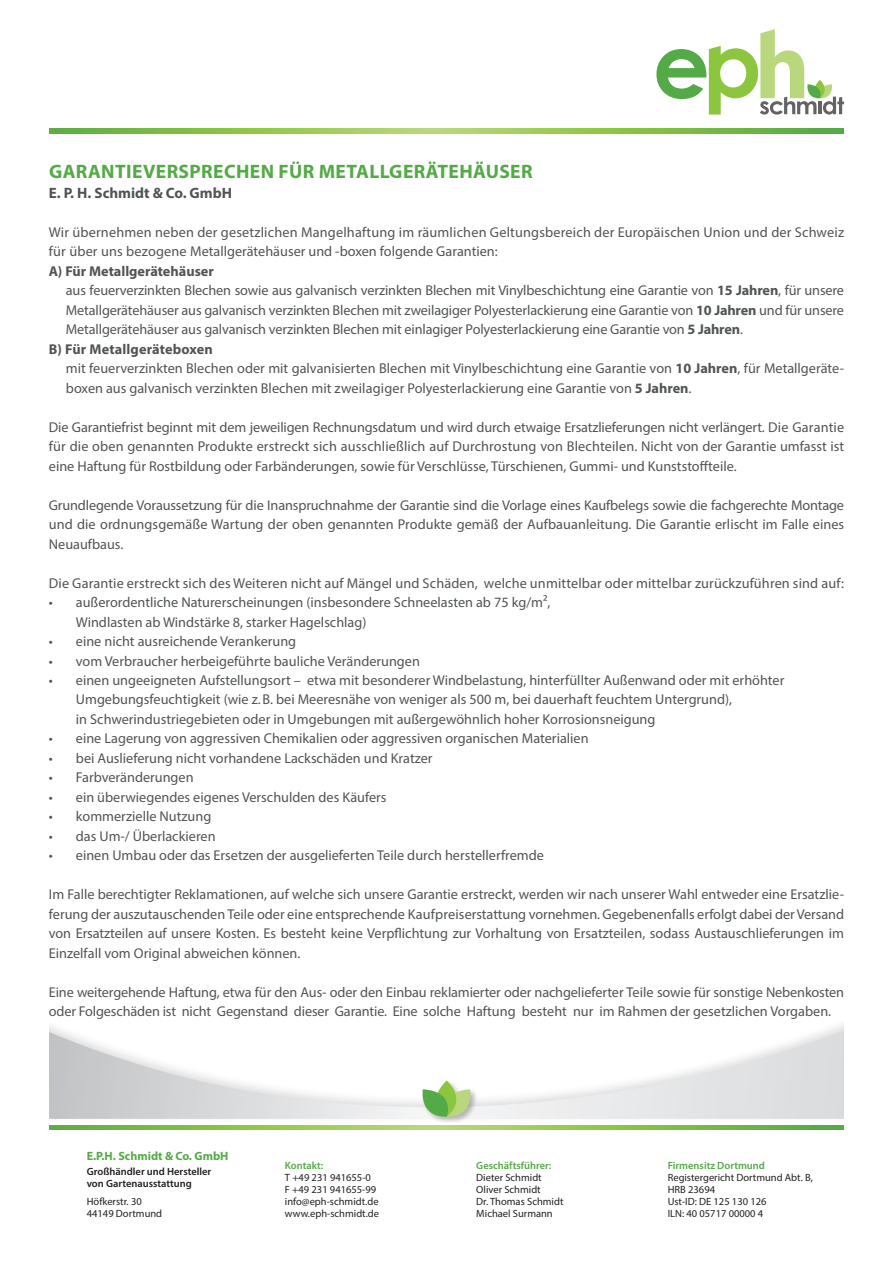
<style>
.page{position:relative;width:893px;height:1263px;background:#fff}
.page>*{position:absolute;margin:0;border:0;box-sizing:border-box;transform-origin:0 0}
.t1{font:700 19.5px "Myriad Pro";letter-spacing:.02em;color:#54aa46}
.t2{font:700 15px "Myriad Pro";color:#515455}
.t3{font:14.25px/19.5px "Myriad Pro";color:#515455}
.t4{font:700 14.25px "Myriad Pro";color:#515455}
.t5{font:700 12px "Myriad Pro";color:#54aa46}
.t6{font:10.5px/12px "Myriad Pro";color:#231f20}
.t7{font:600 10.5px/12px "Myriad Pro";color:#231f20}
.t8{font:600 10.5px "Myriad Pro";color:#54aa46}
.s1{font-weight:700}
</style>
<div class="page">
<svg style="left:49px;top:1024px;width:795px;height:102px"></svg>
<div style="left:421px;top:1079px;width:57px;height:45px;background:#231f20;opacity:.3"></div>
<svg style="left:422px;top:1080px;width:48px;height:36px"></svg>
<svg style="left:49px;top:1126px;width:795px;height:4px;background:#89c24f"></svg>
<svg style="left:49px;top:129px;width:795px;height:4px;background:#89c24f"></svg>
<svg style="left:656px;top:29px;width:188px;height:86px"></svg>
<h1 class="t1" style="left:49px;top:159px;width:485px">GARANTIEVERSPRECHEN FÜR METALLGERÄTEHÄUSER</h1>
<p class="t2" style="left:49px;top:183px;width:185px">E. P. H. Schmidt &amp; Co. GmbH</p>
<p class="t3" style="left:49px;top:222px;width:797px">Wir übernehmen neben der gesetzlichen Mangelhaftung im räumlichen Geltungsbereich der Europäischen Union und der Schweiz für über uns bezogene Metallgerätehäuser und -boxen folgende Garantien:</p>
<p class="t4" style="left:49px;top:261px;width:166px">A) Für Metallgerätehäuser</p>
<p class="t3" style="left:66px;top:280px;width:780px">aus feuerverzinkten Blechen sowie aus galvanisch verzinkten Blechen mit Vinylbeschichtung eine Garantie von <span class="s1">15 Jahren</span>, für unsere</p>
<p class="t3" style="left:66px;top:300px;width:780px">Metallgerätehäuser aus galvanisch verzinkten Blechen mit zweilagiger Polyesterlackierung eine Garantie von <span class="s1">10 Jahren</span> und für unsere</p>
<p class="t3" style="left:66px;top:319px;width:679px">Metallgerätehäuser aus galvanisch verzinkten Blechen mit einlagiger Polyesterlackierung eine Garantie von <span class="s1">5 Jahren</span>.</p>
<p class="t4" style="left:49px;top:339px;width:165px">B) Für Metallgeräteboxen</p>
<p class="t3" style="left:66px;top:358px;width:780px">mit feuerverzinkten Blechen oder mit galvanisierten Blechen mit Vinylbeschichtung eine Garantie von <span class="s1">10 Jahren</span>, für Metallgeräte-</p>
<p class="t3" style="left:66px;top:378px;width:627px">boxen aus galvanisch verzinkten Blechen mit zweilagiger Polyesterlackierung eine Garantie von <span class="s1">5 Jahren</span>.</p>
<p class="t3" style="left:49px;top:417px;width:797px;text-align:justify">Die Garantiefrist beginnt mit dem jeweiligen Rechnungsdatum und wird durch etwaige Ersatzlieferungen nicht verlängert. Die Garantie für die oben genannten Produkte erstreckt sich ausschließlich auf Durchrostung von Blechteilen. Nicht von der Garantie umfasst ist eine Haftung für Rostbildung oder Farbänderungen, sowie für Verschlüsse, Türschienen, Gummi- und Kunststoffteile.</p>
<p class="t3" style="left:49px;top:495px;width:797px;text-align:justify">Grundlegende Voraussetzung für die Inanspruchnahme der Garantie sind die Vorlage eines Kaufbelegs sowie die fachgerechte Montage und die ordnungsgemäße Wartung der oben genannten Produkte gemäß der Aufbauanleitung. Die Garantie erlischt im Falle eines Neuaufbaus.</p>
<p class="t3" style="left:49px;top:573px;width:797px">Die Garantie erstreckt sich des Weiteren nicht auf Mängel und Schäden, welche unmittelbar oder mittelbar zurückzuführen sind auf:</p>
<p class="t3" style="left:76px;top:592px;width:476px;text-indent:-27px">• außerordentliche Naturerscheinungen (insbesondere Schneelasten ab 75 kg/m²,<br>Windlasten ab Windstärke 8, starker Hagelschlag)</p>
<p class="t3" style="left:49px;top:631px;width:249px">• eine nicht ausreichende Verankerung</p>
<p class="t3" style="left:49px;top:651px;width:373px">• vom Verbraucher herbeigeführte bauliche Veränderungen</p>
<p class="t3" style="left:76px;top:670px;width:710px;text-indent:-27px">• einen ungeeigneten Aufstellungsort – etwa mit besonderer Windbelastung, hinterfüllter Außenwand oder mit erhöhter<br>Umgebungsfeuchtigkeit (wie z.B. bei Meeresnähe von weniger als 500 m, bei dauerhaft feuchtem Untergrund),<br>in Schwerindustriegebieten oder in Umgebungen mit außergewöhnlich hoher Korrosionsneigung</p>
<p class="t3" style="left:49px;top:729px;width:541px">• eine Lagerung von aggressiven Chemikalien oder aggressiven organischen Materialien</p>
<p class="t3" style="left:49px;top:748px;width:385px">• bei Auslieferung nicht vorhandene Lackschäden und Kratzer</p>
<p class="t3" style="left:49px;top:768px;width:146px">• Farbveränderungen</p>
<p class="t3" style="left:49px;top:787px;width:339px">• ein überwiegendes eigenes Verschulden des Käufers</p>
<p class="t3" style="left:49px;top:807px;width:164px">• kommerzielle Nutzung</p>
<p class="t3" style="left:49px;top:826px;width:168px">• das Um-/ Überlackieren</p>
<p class="t3" style="left:49px;top:846px;width:497px">• einen Umbau oder das Ersetzen der ausgelieferten Teile durch herstellerfremde</p>
<p class="t3" style="left:49px;top:885px;width:797px;text-align:justify">Im Falle berechtigter Reklamationen, auf welche sich unsere Garantie erstreckt, werden wir nach unserer Wahl entweder eine Ersatzlie&shy;ferung der auszutauschenden Teile oder eine entsprechende Kaufpreiserstattung vornehmen. Gegebenenfalls erfolgt dabei der Versand von Ersatzteilen auf unsere Kosten. Es besteht keine Verpflichtung zur Vorhaltung von Ersatzteilen, sodass Austauschlieferungen im Einzelfall vom Original abweichen können.</p>
<p class="t3" style="left:49px;top:982px;width:797px">Eine weitergehende Haftung, etwa für den Aus- oder den Einbau reklamierter oder nachgelieferter Teile sowie für sonstige Nebenkosten oder Folgeschäden ist nicht Gegenstand dieser Garantie. Eine solche Haftung besteht nur im Rahmen der gesetzlichen Vorgaben.</p>
<p class="t5" style="left:87px;top:1148px;width:143px">E.P.H. Schmidt &amp; Co. GmbH</p>
<p class="t7" style="left:87px;top:1165px;width:126px">Großhändler und Hersteller von Gartenausstattung</p>
<p class="t6" style="left:87px;top:1195px;width:77px">Höfkerstr. 30<br>44149 Dortmund</p>
<p class="t8" style="left:285px;top:1159px;width:40px">Kontakt:</p>
<p class="t6" style="left:285px;top:1171px;width:96px">T +49 231 941655-0<br>F +49 231 941655-99 info@eph-schmidt.de www.eph-schmidt.de</p>
<p class="t8" style="left:476px;top:1159px;width:77px">Geschäftsführer:</p>
<p class="t6" style="left:476px;top:1171px;width:89px">Dieter Schmidt<br>Oliver Schmidt<br>Dr. Thomas Schmidt<br>Michael Surmann</p>
<p class="t8" style="left:668px;top:1159px;width:99px">Firmensitz Dortmund</p>
<p class="t6" style="left:668px;top:1171px;width:147px">Registergericht Dortmund Abt. B,<br>HRB 23694<br>Ust-ID: DE 125 130 126<br>ILN: 40 05717 00000 4</p>
</div>
